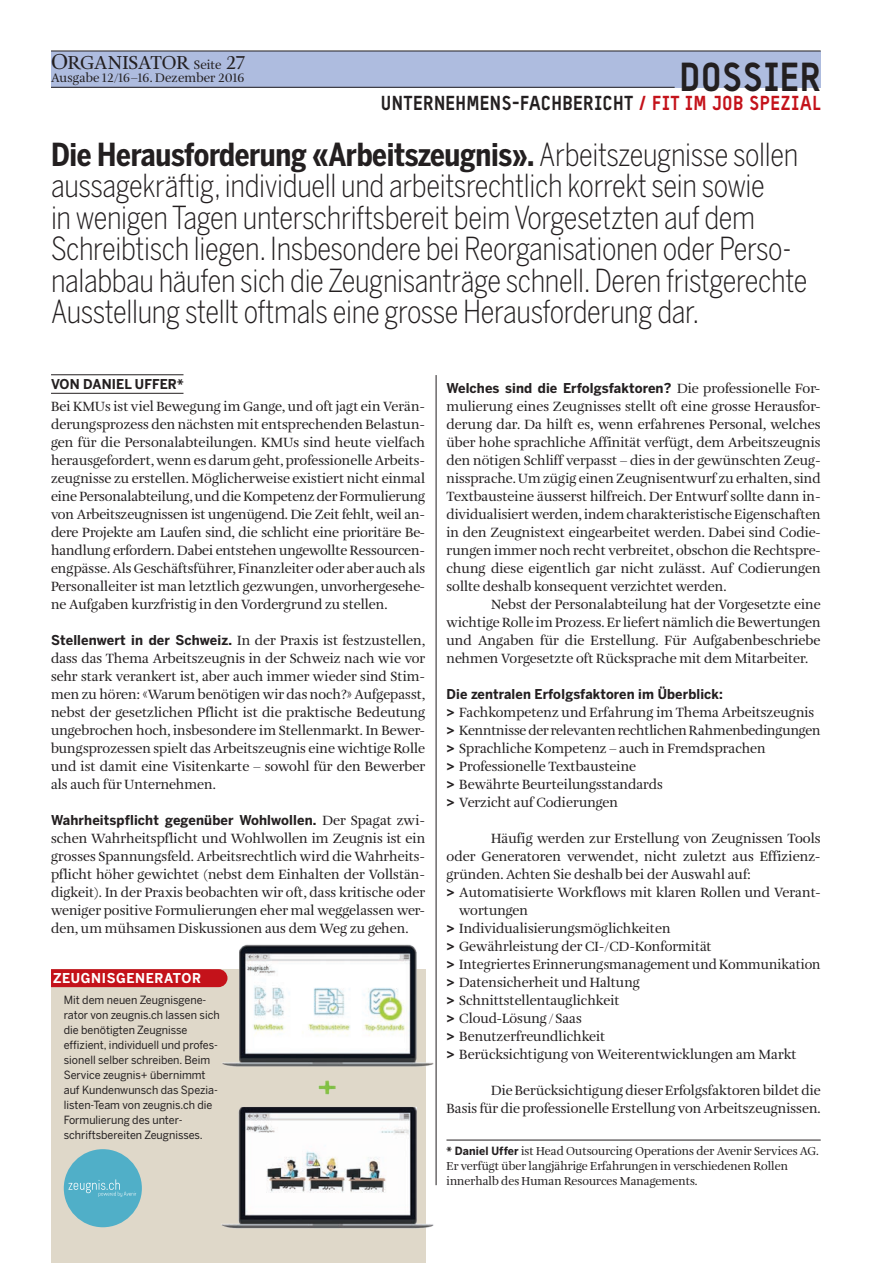
<style>
.page{position:relative;width:893px;height:1263px;background:#fff}
.page>*{position:absolute;margin:0;border:0;box-sizing:border-box;transform-origin:0 0}
.t1{font:900 39px "Typestar Pro";letter-spacing:.015em;color:#231f20;scale:.95 1}
.t2{font:300 31.5px/31.5px "Benton Sans Cond";letter-spacing:-.01em;color:#231f20;scale:.95 1}
.t3{font:900 19.5px "Typestar Pro";letter-spacing:.02em;color:#231f20;scale:.95 1}
.t4{font:19.5px "Amalia Pro";letter-spacing:-.01em;color:#231f20}
.t5{font:13.8px/18px "Amalia Pro";color:#231f20;text-align:justify}
.t6{font:700 13.5px "Benton Sans";letter-spacing:.01em;color:#231f20;scale:.96 1}
.t7{font:700 13.5px "Benton Sans";letter-spacing:.01em;color:#231f20;scale:.95 1}
.t8{font:700 13.5px "Benton Sans";letter-spacing:.05em;color:#fff;scale:.95 1}
.t9{font:12.75px "Amalia Pro";letter-spacing:.005em;color:#231f20}
.t10{font:12px/15px "Amalia Pro";color:#231f20}
.t11{font:11.25px/15px "Benton Sans";color:#231f20;scale:.95 1}
.s1{font-size:22.5px}
.s2{font-size:12.75px}
.s3{color:#c4121a}
.s4{font-weight:700}
.s5{font-weight:700;font-size:30px}
.s6{font-family:"Benton Sans";font-weight:700;font-size:13.5px}
.s7{font-family:"Amalia Pro";font-weight:400;font-size:13.8px}
.s8{font-family:"Benton Sans";font-weight:700;font-size:11.25px}
</style>
<div class="page">
<div style="left:51px;top:51px;width:770px;height:36px;background:#aebcdf"></div>
<hr style="left:51px;top:51px;width:770px;height:1px;background:#231f20">
<hr style="left:51px;top:87px;width:624px;height:1px;background:#231f20">
<hr style="left:51px;top:374px;width:132px;height:1px;background:#231f20">
<hr style="left:51px;top:393px;width:132px;height:1px;background:#231f20">
<hr style="left:436px;top:375px;width:1px;height:810px;background:#231f20">
<div style="left:51px;top:969px;width:374px;height:294px;background:#dfd8c9"></div>
<div style="left:51px;top:969px;width:169px;height:18px;background:#c4121a"></div>
<hr style="left:446px;top:1140px;width:375px;height:1px;background:#231f20">
<img style="left:220px;top:942px;width:216px;height:289px">
<div style="left:64px;top:1149px;width:78px;height:78px;background:#50afc8;border-radius:39px"></div>
<svg style="left:68px;top:1179px;width:68px;height:18px"></svg>
<h3 class="t4" style="left:51px;top:51px;width:196px"><span class="s1">O</span>RGANISATOR <span class="s2">Seite</span> 27</h3>
<p class="t9" style="left:51px;top:70px;width:195px">Ausgabe 12/16–16. Dezember 2016</p>
<h1 class="t1" style="left:679px;top:51px;width:150px">DOSSIER</h1>
<h3 class="t3" style="left:381px;top:90px;width:464px">UNTERNEHMENS-FACHBERICHT <span class="s3">/ FIT IM JOB SPEZIAL</span></h3>
<p class="t2" style="left:51px;top:139px;width:798px"><span class="s4">Die Herausforderung «Arbeitszeugnis</span><span class="s5">»</span><span class="s4">.</span> Arbeitszeugnisse sollen aussagekräftig, individuell und arbeitsrechtlich korrekt sein sowie<br>in wenigen Tagen unterschriftsbereit beim Vorgesetzten auf dem Schreibtisch liegen. Insbesondere bei Reorganisationen oder Perso&shy;nalabbau häufen sich die Zeugnisanträge schnell. Deren fristgerechte Ausstellung stellt oftmals eine grosse Herausforderung dar.</p>
<p class="t7" style="left:51px;top:377px;width:141px">VON DANIEL UFFER*</p>
<p class="t5" style="left:51px;top:398px;width:376px">Bei KMUs ist viel Bewegung im Gange, und oft jagt ein Verän&shy;derungsprozess den nächsten mit entsprechenden Belastun&shy;gen für die Personalabteilungen. KMUs sind heute vielfach herausgefordert, wenn es darum geht, professionelle Arbeits&shy;zeugnisse zu erstellen. Möglicherweise existiert nicht einmal eine Personalabteilung, und die Kompetenz der Formulierung von Arbeitszeugnissen ist ungenügend. Die Zeit fehlt, weil an&shy;dere Projekte am Laufen sind, die schlicht eine prioritäre Be&shy;handlung erfordern. Dabei entstehen ungewollte Ressourcen&shy;engpässe. Als Geschäftsführer, Finanzleiter oder aber auch als Personalleiter ist man letztlich gezwungen, unvorhergesehe&shy;ne Aufgaben kurzfristig in den Vordergrund zu stellen.</p>
<p class="t5" style="left:51px;top:632px;width:376px"><span class="s6">Stellenwert in der Schweiz.</span> In der Praxis ist festzustellen, dass das Thema Arbeitszeugnis in der Schweiz nach wie vor sehr stark verankert ist, aber auch immer wieder sind Stim&shy;men zu hören: «Warum benötigen wir das noch?» Aufgepasst, nebst der gesetzlichen Pflicht ist die praktische Bedeutung ungebrochen hoch, insbesondere im Stellenmarkt. In Bewer&shy;bungsprozessen spielt das Arbeitszeugnis eine wichtige Rolle und ist damit eine Visitenkarte – sowohl für den Bewerber als auch für Unternehmen.</p>
<p class="t6" style="left:51px;top:812px;width:391px">Wahrheitspflicht gegenüber Wohlwollen. <span class="s7">Der Spagat zwi-</span></p>
<p class="t5" style="left:51px;top:830px;width:376px">schen Wahrheitspflicht und Wohlwollen im Zeugnis ist ein grosses Spannungsfeld. Arbeitsrechtlich wird die Wahrheits&shy;pflicht höher gewichtet (nebst dem Einhalten der Vollstän&shy;digkeit). In der Praxis beobachten wir oft, dass kritische oder weniger positive Formulierungen eher mal weggelassen wer&shy;den, um mühsamen Diskussionen aus dem Weg zu gehen.</p>
<p class="t8" style="left:53px;top:970px;width:157px">ZEUGNISGENERATOR</p>
<p class="t11" style="left:64px;top:992px;width:166px">Mit dem neuen Zeugnisgene&shy;rator von zeugnis.ch lassen sich die benötigten Zeugnisse effizient, individuell und profes&shy;sionell selber schreiben. Beim<br>Service zeugnis+ übernimmt auf Kundenwunsch das Spezia&shy;listen-Team von zeugnis.ch die<br>Formulierung des unter&shy;schriftsbereiten Zeugnisses.</p>
<p class="t6" style="left:446px;top:380px;width:391px">Welches sind die Erfolgsfaktoren? <span class="s7">Die professionelle For-</span></p>
<p class="t5" style="left:446px;top:398px;width:376px">mulierung eines Zeugnisses stellt oft eine grosse Herausfor&shy;derung dar. Da hilft es, wenn erfahrenes Personal, welches über hohe sprachliche Affinität verfügt, dem Arbeitszeugnis den nötigen Schliff verpasst – dies in der gewünschten Zeug&shy;nissprache. Um zügig einen Zeugnisentwurf zu erhalten, sind Textbausteine äusserst hilfreich. Der Entwurf sollte dann in&shy;dividualisiert werden, indem charakteristische Eigenschaften in den Zeugnistext eingearbeitet werden. Dabei sind Codie&shy;rungen immer noch recht verbreitet, obschon die Rechtspre&shy;chung diese eigentlich gar nicht zulässt. Auf Codierungen sollte deshalb konsequent verzichtet werden.</p>
<p class="t5" style="left:446px;top:596px;width:376px;text-indent:45px">Nebst der Personalabteilung hat der Vorgesetzte eine wichtige Rolle im Prozess. Er liefert nämlich die Bewertungen und Angaben für die Erstellung. Für Aufgabenbeschriebe nehmen Vorgesetzte oft Rücksprache mit dem Mitarbeiter.</p>
<p class="t7" style="left:446px;top:686px;width:293px">Die zentralen ErfoIgsfaktoren im Überblick:</p>
<p class="t5" style="left:446px;top:704px;width:376px;text-align:left"><span class="s6">&gt;</span> Fachkompetenz und Erfahrung im Thema Arbeitszeugnis <span class="s6">&gt;</span> Kenntnisse der relevanten rechtlichen Rahmenbedingungen <span class="s6">&gt;</span> Sprachliche Kompetenz – auch in Fremdsprachen<br><span class="s6">&gt;</span> Professionelle Textbausteine<br><span class="s6">&gt;</span> Bewährte Beurteilungsstandards<br><span class="s6">&gt;</span> Verzicht auf Codierungen</p>
<p class="t5" style="left:491px;top:830px;width:331px">Häufig werden zur Erstellung von Zeugnissen Tools</p>
<p class="t5" style="left:446px;top:848px;width:376px">oder Generatoren verwendet, nicht zuletzt aus Effizienz-</p>
<p class="t5" style="left:446px;top:866px;width:306px">gründen. Achten Sie deshalb bei der Auswahl auf:</p>
<p class="t5" style="left:446px;top:884px;width:376px"><span class="s6">&gt;</span> Automatisierte Workflows mit klaren Rollen und Verant-</p>
<p class="t5" style="left:459px;top:902px;width:70px">wortungen</p>
<p class="t5" style="left:446px;top:920px;width:226px"><span class="s6">&gt;</span> Individualisierungsmöglichkeiten</p>
<p class="t5" style="left:446px;top:938px;width:267px"><span class="s6">&gt;</span> Gewährleistung der CI-/CD-Konformität</p>
<p class="t5" style="left:446px;top:956px;width:376px"><span class="s6">&gt;</span> Integriertes Erinnerungsmanagement und Kommunikation</p>
<p class="t5" style="left:446px;top:974px;width:195px"><span class="s6">&gt;</span> Datensicherheit und Haltung</p>
<p class="t5" style="left:446px;top:992px;width:174px"><span class="s6">&gt;</span> Schnittstellentauglichkeit</p>
<p class="t5" style="left:446px;top:1010px;width:137px"><span class="s6">&gt;</span> Cloud-Lösung/Saas</p>
<p class="t5" style="left:446px;top:1028px;width:160px"><span class="s6">&gt;</span> Benutzerfreundlichkeit</p>
<p class="t5" style="left:446px;top:1046px;width:352px"><span class="s6">&gt;</span> Berücksichtigung von Weiterentwicklungen am Markt</p>
<p class="t5" style="left:446px;top:1082px;width:376px;text-align:right">Die Berücksichtigung dieser Erfolgsfaktoren bildet die<br>Basis für die professionelle Erstellung von Arbeitszeugnissen.</p>
<p class="t10" style="left:446px;top:1144px;width:374px"><span class="s8">* Daniel Uffer</span> ist Head Outsourcing Operations der Avenir Services AG.<br>Er verfügt über langjährige Erfahrungen in verschiedenen Rollen innerhalb des Human Resources Managements.</p>
</div>
